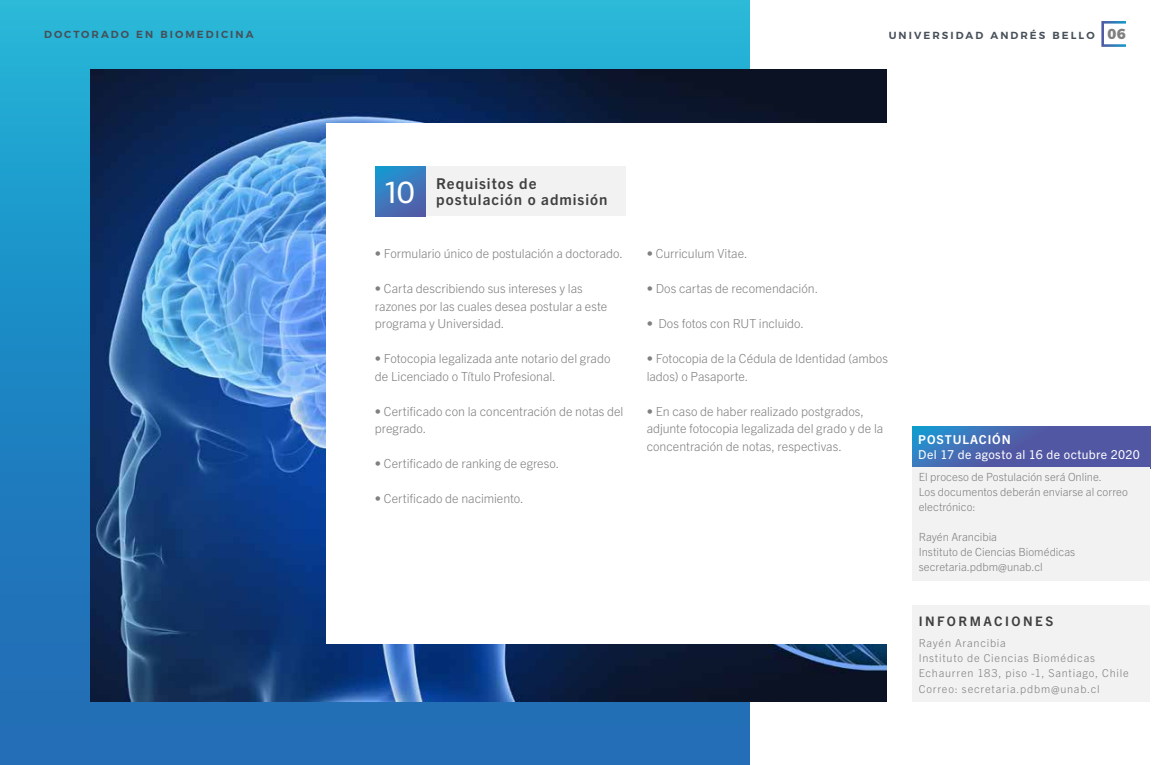
<style>
.page{position:relative;width:1170px;height:765px;background:#fff}
.page>*{position:absolute;margin:0;border:0;box-sizing:border-box;transform-origin:0 0}
.t1{font:700 15px/16.2px "Trade Gothic Next LT Pro";letter-spacing:.065em;color:#404040}
.t2{font:700 13.12px "Trade Gothic Next LT Pro";letter-spacing:.185em;color:#404040}
.t3{font:300 12.5px/17.5px "Trade Gothic Next LT Pro";color:#808080}
.t4{font:12.25px "Trade Gothic Next LT Pro";letter-spacing:.03em;color:#fff}
.t5{font:700 12.25px "Trade Gothic Next LT Pro";letter-spacing:.075em;color:#fff}
.t6{font:300 11.25px/15px "Trade Gothic Next LT Pro";color:#808080}
.t7{font:300 11px/15.4px "Trade Gothic Next LT Pro";letter-spacing:.07em;color:#808080}
.t8{font:600 10.25px "Montserrat";letter-spacing:.2em;color:#474f59}
.s1{font-weight:800;font-size:14.5px;color:#808080}
.s2{font-family:"Ingra";font-weight:400;font-size:31.38px;color:#fff}
</style>
<div class="page">
<div style="left:0;top:0;width:749px;height:765px;background:linear-gradient(to bottom,#20b1d7,#1f63b1)"></div>
<img style="left:90px;top:70px;width:796px;height:632px">
<div style="left:326px;top:124px;width:798px;height:520px;background:#fff"></div>
<svg style="left:1101px;top:21px;width:24px;height:26px"></svg>
<div style="left:912px;top:605px;width:237px;height:97px;background:#f2f2f2"></div>
<div style="left:425px;top:167px;width:200px;height:49px;background:#f2f2f2"></div>
<svg style="left:375px;top:167px;width:50px;height:49px;background:#3b78bc"></svg>
<svg style="left:912px;top:426px;width:238px;height:42px;background:#4963ac"></svg>
<div style="left:912px;top:467px;width:237px;height:114px;background:#f2f2f2"></div>
<p class="t8" style="left:44px;top:27px;width:211px">DOCTORADO EN BIOMEDICINA</p>
<p class="t8" style="left:888px;top:27px;width:238px">UNIVERSIDAD ANDRÉS BELLO <span class="s1">06</span></p>
<p class="t1" style="left:385px;top:174px;width:223px;text-indent:50px">Requisitos de<br><span class="s2">10</span> postulación o admisión</p>
<p class="t3" style="left:375px;top:244px;width:250px">• Formulario único de postulación a doctorado.</p>
<p class="t3" style="left:375px;top:279px;width:234px">• Carta describiendo sus intereses y las razones por las cuales desea postular a este programa y Universidad.</p>
<p class="t3" style="left:375px;top:349px;width:237px">• Fotocopia legalizada ante notario del grado de Licenciado o Título Profesional.</p>
<p class="t3" style="left:375px;top:402px;width:250px">• Certificado con la concentración de notas del pregrado.</p>
<p class="t3" style="left:375px;top:454px;width:186px">• Certificado de ranking de egreso.</p>
<p class="t3" style="left:375px;top:489px;width:150px">• Certificado de nacimiento.</p>
<p class="t3" style="left:646px;top:244px;width:102px">• Curriculum Vitae.</p>
<p class="t3" style="left:646px;top:279px;width:173px">• Dos cartas de recomendación.</p>
<p class="t3" style="left:646px;top:314px;width:159px">• Dos fotos con RUT incluido.</p>
<p class="t3" style="left:646px;top:349px;width:243px">• Fotocopia de la Cédula de Identidad (ambos lados) o Pasaporte.</p>
<p class="t3" style="left:646px;top:402px;width:238px">• En caso de haber realizado postgrados, adjunte fotocopia legalizada del grado y de la concentración de notas, respectivas.</p>
<p class="t5" style="left:918px;top:431px;width:94px">POSTULACIÓN</p>
<p class="t4" style="left:918px;top:446px;width:223px">Del 17 de agosto al 16 de octubre 2020</p>
<p class="t6" style="left:918px;top:469px;width:211px">El proceso de Postulación será Online.<br>Los documentos deberán enviarse al correo electrónico:</p>
<p class="t6" style="left:918px;top:529px;width:158px">Rayén Arancibia<br>Instituto de Ciencias Biomédicas secretaria.pdbm@unab.cl</p>
<p class="t2" style="left:918px;top:612px;width:136px">INFORMACIONES</p>
<p class="t7" style="left:918px;top:634px;width:211px">Rayén Arancibia<br>Instituto de Ciencias Biomédicas<br>Echaurren 183, piso -1, Santiago, Chile<br>Correo: secretaria.pdbm@unab.cl</p>
</div>
